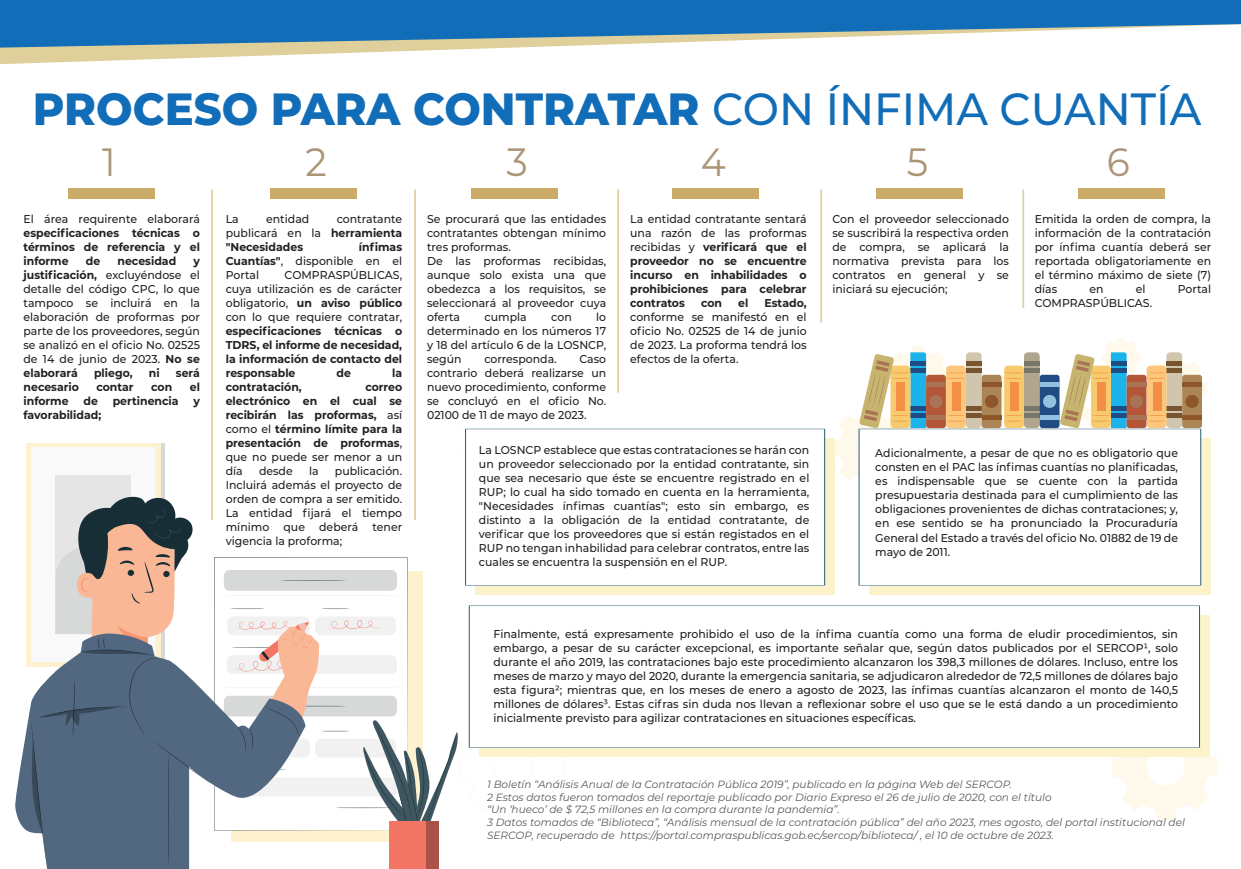
<style>
.page{position:relative;width:1241px;height:869px;background:#fff}
.page>*{position:absolute;margin:0;border:0;box-sizing:border-box;transform-origin:0 0}
.t1{font:800 45.06px "Montserrat";color:#116db7;scale:.96 1}
.t2{font:39.38px "Montserrat";color:#ac9577;scale:.96 1}
.t3{font:500 11.38px/14px "Montserrat";color:#231f20;text-align:justify;scale:.96 1}
.t4{font:700 11.38px/14px "Montserrat";color:#231f20;text-align:justify;scale:.96 1}
.t5{font:italic 10.5px/12.6px "Montserrat";color:#57585a}
.s1{font-weight:500}
.s2{font-weight:700}
</style>
<div class="page">
<svg style="left:0;top:48px;width:498px;height:16px"></svg>
<svg style="left:0;top:0;width:1240px;height:48px;background:#498cbe"></svg>
<div style="left:69px;top:188px;width:86px;height:10px;background:#caac68"></div>
<div style="left:270px;top:188px;width:86px;height:10px;background:#caac68"></div>
<div style="left:471px;top:188px;width:86px;height:10px;background:#caac68"></div>
<div style="left:672px;top:188px;width:86px;height:10px;background:#caac68"></div>
<div style="left:876px;top:188px;width:86px;height:10px;background:#caac68"></div>
<div style="left:1078px;top:188px;width:86px;height:10px;background:#caac68"></div>
<hr style="left:211px;top:189px;width:2px;height:330px;background:#decf9b">
<hr style="left:414px;top:189px;width:2px;height:330px;background:#decf9b">
<hr style="left:617px;top:189px;width:2px;height:203px;background:#decf9b">
<hr style="left:820px;top:189px;width:1px;height:133px;background:#decf9b">
<hr style="left:1022px;top:189px;width:1px;height:119px;background:#decf9b">
<div style="left:26px;top:443px;width:135px;height:223px;background:#fdf1cf"></div>
<div style="left:32px;top:447px;width:123px;height:214px;background:#f9f9f9"></div>
<div style="left:55px;top:475px;width:76px;height:158px;background:#e4e5e4"></div>
<svg style="left:1111px;top:713px;width:106px;height:106px"></svg>
<svg style="left:15px;top:496px;width:550px;height:372px"></svg>
<hr style="left:168px;top:752px;width:1px;height:116px;background:#182e36;border-radius:50%">
<div style="left:475px;top:438px;width:359px;height:156px;background:#fcf3cb"></div>
<div style="left:465px;top:428px;width:360px;height:157px;background:#fff"></div>
<div style="left:868px;top:438px;width:342px;height:156px;background:#fcf3cb"></div>
<div style="left:858px;top:487px;width:342px;height:98px;background:#fff"></div>
<div style="left:479px;top:614px;width:729px;height:142px;background:#fcf3cb"></div>
<div style="left:468px;top:605px;width:731px;height:142px;background:#fff"></div>
<svg style="left:834px;top:338px;width:373px;height:149px"></svg>
<h1 class="t1" style="left:33px;top:76px;width:1218px">PROCESO PARA CONTRATAR <span class="s1">CON ÍNFIMA CUANTÍA</span></h1>
<h2 class="t2" style="left:102px;top:134px;width:16px">1</h2>
<h2 class="t2" style="left:305px;top:134px;width:24px">2</h2>
<h2 class="t2" style="left:506px;top:134px;width:24px">3</h2>
<h2 class="t2" style="left:700px;top:134px;width:28px">4</h2>
<h2 class="t2" style="left:906px;top:134px;width:24px">5</h2>
<h2 class="t2" style="left:1106px;top:134px;width:25px">6</h2>
<p class="t3" style="left:23px;top:211px;width:185px">El área requirente elaborará</p>
<p class="t4" style="left:23px;top:225px;width:185px">especificaciones técnicas o términos de referencia y el informe</p>
<p class="t4" style="left:86px;top:253px;width:17px">de</p>
<p class="t4" style="left:117px;top:253px;width:63px">necesidad</p>
<p class="t3" style="left:23px;top:253px;width:185px;text-indent:170px"><span class="s2">y justificación,</span> excluyéndose el detalle del código CPC, lo que tampoco se incluirá en la elaboración de proformas por parte de los proveedores, según se analizó en el oficio No. 02525 de 14 de junio de 2023. <span class="s2">No se elaborará</span></p>
<p class="t4" style="left:94px;top:365px;width:42px">pliego,</p>
<p class="t4" style="left:149px;top:365px;width:13px">ni</p>
<p class="t4" style="left:176px;top:365px;width:27px">será</p>
<p class="t4" style="left:23px;top:379px;width:59px">necesario</p>
<p class="t4" style="left:96px;top:379px;width:40px">contar</p>
<p class="t4" style="left:151px;top:379px;width:23px">con</p>
<p class="t4" style="left:190px;top:379px;width:12px">el</p>
<p class="t4" style="left:23px;top:393px;width:49px">informe</p>
<p class="t4" style="left:83px;top:393px;width:17px">de</p>
<p class="t4" style="left:113px;top:393px;width:70px">pertinencia</p>
<p class="t4" style="left:193px;top:393px;width:8px">y</p>
<p class="t4" style="left:23px;top:407px;width:82px">favorabilidad;</p>
<p class="t3" style="left:226px;top:211px;width:15px">La</p>
<p class="t3" style="left:266px;top:211px;width:46px">entidad</p>
<p class="t3" style="left:226px;top:211px;width:185px;text-indent:111px">contratante publicará en la <span class="s2">herramienta "Necesidades</span></p>
<p class="t3" style="left:226px;top:239px;width:185px;text-indent:133px"><span class="s2">ínfimas Cuantías"</span>, disponible en el Portal</p>
<p class="t3" style="left:226px;top:267px;width:185px;text-indent:59px">COMPRASPÚBLICAS, cuya utilización es de carácter obligatorio, <span class="s2">un aviso público </span>con lo que requiere contratar,</p>
<p class="t4" style="left:226px;top:323px;width:185px">especificaciones técnicas o TDRS, el informe de necesidad, la información de contacto del responsable</p>
<p class="t4" style="left:336px;top:365px;width:17px">de</p>
<p class="t4" style="left:392px;top:365px;width:12px">la</p>
<p class="t4" style="left:226px;top:379px;width:81px">contratación,</p>
<p class="t4" style="left:226px;top:379px;width:185px;text-indent:140px">correo electrónico en el cual se recibirán las proformas, <span class="s1">así como el</span> término límite para la presentación de proformas<span class="s1">, que no puede ser menor a un día</span></p>
<p class="t3" style="left:226px;top:463px;width:185px;text-indent:109px">publicación.<br>Incluirá además el proyecto de orden de compra a ser emitido.<br>La entidad fijará el tiempo mínimo que deberá tener vigencia la proforma;</p>
<p class="t3" style="left:259px;top:463px;width:37px">desde</p>
<p class="t3" style="left:309px;top:463px;width:11px">la</p>
<p class="t3" style="left:427px;top:211px;width:188px;text-align:left">Se procurará que las entidades contratantes obtengan mínimo tres proformas.<br>De las proformas recibidas, aunque solo exista una que obedezca a los requisitos, se seleccionará al proveedor cuya oferta</p>
<p class="t3" style="left:427px;top:309px;width:188px;text-indent:169px">lo determinado en los números 17 y 18 del artículo 6 de la LOSNCP, según</p>
<p class="t3" style="left:484px;top:309px;width:45px">cumpla</p>
<p class="t3" style="left:551px;top:309px;width:23px">con</p>
<p class="t3" style="left:484px;top:351px;width:77px">corresponda.</p>
<p class="t3" style="left:427px;top:351px;width:188px;text-indent:152px">Caso contrario deberá realizarse un nuevo procedimiento, conforme se concluyó en el oficio No.<br>02100 de 11 de mayo de 2023.</p>
<p class="t4" style="left:630px;top:211px;width:185px"><span class="s1">La entidad contratante sentará una razón de las proformas recibidas y</span> verificará que el proveedor no se encuentre incurso en inhabilidades o prohibiciones para celebrar contratos</p>
<p class="t4" style="left:701px;top:295px;width:23px">con</p>
<p class="t4" style="left:738px;top:295px;width:12px">el</p>
<p class="t4" style="left:764px;top:295px;width:45px">Estado,</p>
<p class="t3" style="left:630px;top:309px;width:185px">conforme se manifestó en el oficio No. 02525 de 14 de junio de 2023. La proforma tendrá los efectos de la oferta.</p>
<p class="t3" style="left:832px;top:211px;width:185px">Con el proveedor seleccionado se suscribirá la respectiva orden de compra, se aplicará la normativa prevista para los contratos en general y se iniciará su ejecución;</p>
<p class="t3" style="left:1034px;top:211px;width:185px">Emitida la orden de compra, la información de la contratación por ínfima cuantía deberá ser reportada obligatoriamente en el término máximo de siete (7) días</p>
<p class="t3" style="left:1089px;top:281px;width:16px">en</p>
<p class="t3" style="left:1135px;top:281px;width:12px">el</p>
<p class="t3" style="left:1177px;top:281px;width:36px">Portal</p>
<p class="t3" style="left:1034px;top:295px;width:124px">COMPRASPÚBLICAS.</p>
<p class="t3" style="left:479px;top:442px;width:345px">La LOSNCP establece que estas contrataciones se harán con un proveedor seleccionado por la entidad contratante, sin que sea necesario que éste se encuentre registrado en el RUP; lo cual ha sido tomado en cuenta en la herramienta, "Necesidades ínfimas cuantías"; esto sin embargo, es distinto a la obligación de la entidad contratante, de verificar que los proveedores que si están registados en el RUP no tengan inhabilidad para celebrar contratos, entre las cuales se encuentra la suspensión en el RUP.</p>
<p class="t3" style="left:875px;top:445px;width:317px">Adicionalmente, a pesar de que no es obligatorio que consten en el PAC las ínfimas cuantías no planificadas, es indispensable que se cuente con la partida presupuestaria destinada para el cumplimiento de las obligaciones provenientes de dichas contrataciones; y, en ese sentido se ha pronunciado la Procuraduría General del Estado a través del oficio No. 01882 de 19 de mayo de 2011.</p>
<p class="t3" style="left:493px;top:626px;width:714px">Finalmente, está expresamente prohibido el uso de la ínfima cuantía como una forma de eludir procedimientos, sin embargo, a pesar de su carácter excepcional, es importante señalar que, según datos publicados por el SERCOP1, solo durante el año 2019, las contrataciones bajo este procedimiento alcanzaron los 398,3 millones de dólares. Incluso, entre los meses de marzo y mayo del 2020, durante la emergencia sanitaria, se adjudicaron alrededor de 72,5 millones de dólares bajo esta figura2; mientras que, en los meses de enero a agosto de 2023, las ínfimas cuantías alcanzaron el monto de 140,5 millones de dólares3. Estas cifras sin duda nos llevan a reflexionar sobre el uso que se le está dando a un procedimiento inicialmente previsto para agilizar contrataciones en situaciones específicas.</p>
<p class="t5" style="left:487px;top:777px;width:699px">1 Boletín “Análisis Anual de la Contratación Pública 2019”, publicado en la página Web del SERCOP.<br>2 Estos datos fueron tomados del reportaje publicado por Diario Expreso el 26 de julio de 2020, con el título<br>“Un ‘hueco’ de $ 72,5 millones en la compra durante la pandemia”.<br>3 Datos tomados de “Biblioteca”, “Análisis mensual de la contratación pública” del año 2023, mes agosto, del portal institucional del SERCOP, recuperado de https://portal.compraspublicas.gob.ec/sercop/biblioteca/ , el 10 de octubre de 2023.</p>
</div>
